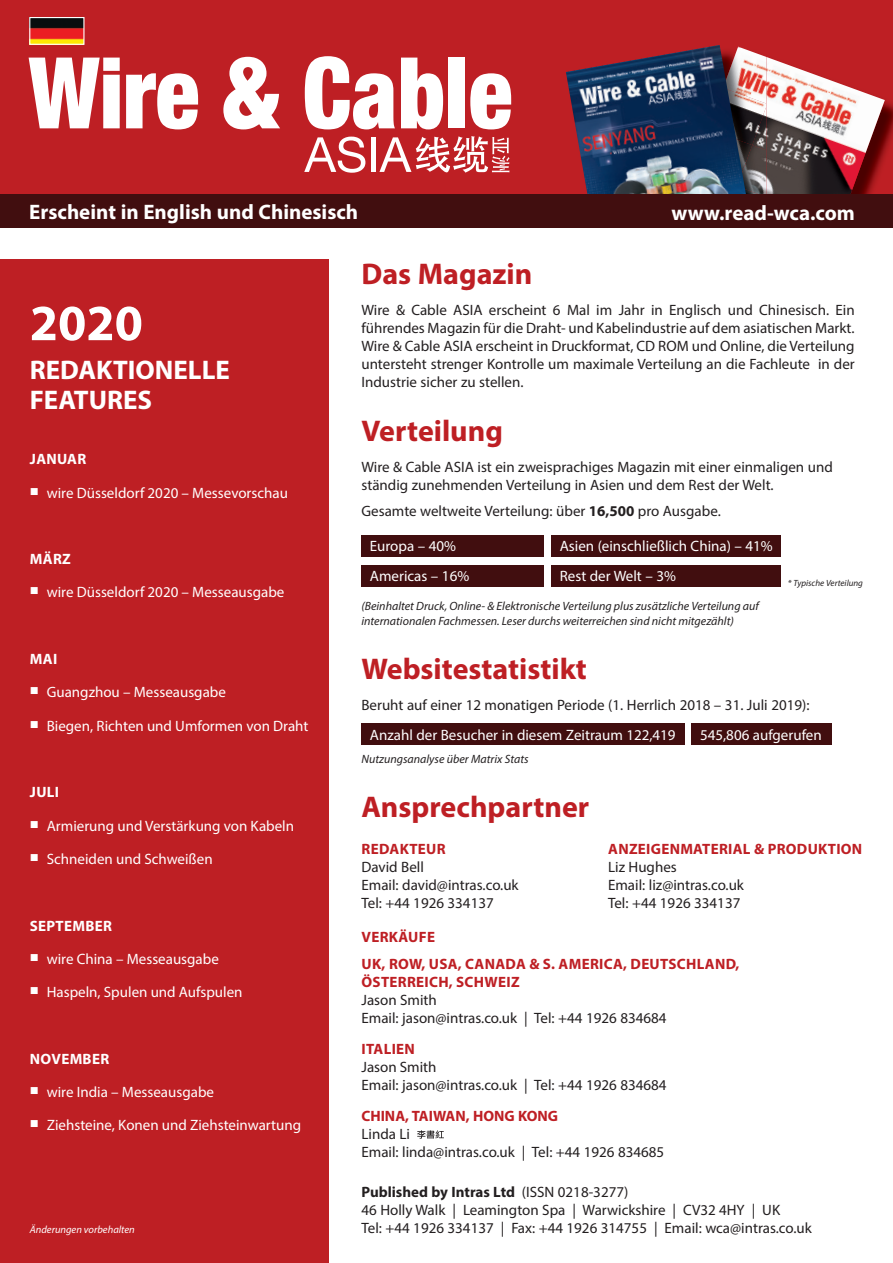
<style>
.page{position:relative;width:893px;height:1263px;background:#fff}
.page>*{position:absolute;margin:0;border:0;box-sizing:border-box;transform-origin:0 0}
.t1{font:700 51px "Myriad Pro";color:#fff}
.t2{font:700 30px "Myriad Pro";color:#be1f24}
.t3{font:700 27px/30px "Myriad Pro";color:#fff}
.t4{font:700 21px "Myriad Pro";color:#fff}
.t5{font:15px/18px "Myriad Pro";color:#231f20}
.t6{font:15px "Myriad Pro";color:#fff}
.t7{font:700 15px/18px "Myriad Pro";letter-spacing:.02em;color:#be1f24}
.t8{font:700 15px "Myriad Pro";letter-spacing:.02em;color:#fff}
.t9{font:700 15px "Myriad Pro";color:#be1f24}
.t10{font:italic 12px/15px "Myriad Pro";color:#231f20}
.t11{font:italic 10.5px "Myriad Pro";color:#fff}
.t12{font:italic 9px "Myriad Pro";color:#231f20}
.s1{font-weight:700}
</style>
<div class="page">
<div style="left:0;top:0;width:893px;height:200px;background:#be1f24"></div>
<img style="left:885px;top:101px;width:8px;height:94px">
<img style="left:766px;top:57px;width:119px;height:138px">
<img style="left:748px;top:50px;width:18px;height:38px">
<img style="left:748px;top:88px;width:18px;height:41px">
<img style="left:752px;top:106px;width:14px;height:39px">
<img style="left:748px;top:145px;width:18px;height:41px">
<img style="left:748px;top:186px;width:18px;height:9px">
<img style="left:566px;top:45px;width:182px;height:150px">
<div style="left:0;top:259px;width:328px;height:1004px;background:#be1f24"></div>
<svg style="left:417px;top:1130px;width:27px;height:9px"></svg>
<div style="left:361px;top:535px;width:183px;height:21px;background:#410e0f"></div>
<div style="left:551px;top:535px;width:230px;height:21px;background:#410e0f"></div>
<div style="left:361px;top:565px;width:183px;height:21px;background:#410e0f"></div>
<div style="left:551px;top:565px;width:230px;height:21px;background:#410e0f"></div>
<div style="left:361px;top:723px;width:324px;height:22px;background:#410e0f"></div>
<div style="left:692px;top:723px;width:140px;height:22px;background:#410e0f"></div>
<img style="left:31px;top:19px;width:52px;height:24px">
<div style="left:29px;top:17px;width:56px;height:28px;border:1px solid #fff"></div>
<div style="left:0;top:195px;width:893px;height:33px;background:#410e0f"></div>
<svg style="left:29px;top:58px;width:91px;height:70px"></svg>
<svg style="left:126px;top:73px;width:72px;height:56px"></svg>
<svg style="left:223px;top:57px;width:57px;height:72px"></svg>
<svg style="left:305px;top:56px;width:90px;height:73px"></svg>
<svg style="left:401px;top:58px;width:42px;height:71px"></svg>
<div style="left:448px;top:58px;width:17px;height:70px;background:#fff"></div>
<svg style="left:470px;top:73px;width:41px;height:56px"></svg>
<svg style="left:304px;top:137px;width:61px;height:36px"></svg>
<div style="left:371px;top:137px;width:5px;height:35px;background:#fff"></div>
<svg style="left:379px;top:136px;width:131px;height:37px"></svg>
<h3 class="t4" style="left:29px;top:198px;width:330px">Erscheint in English und Chinesisch</h3>
<h3 class="t4" style="left:671px;top:199px;width:185px">www.read-wca.com</h3>
<h1 class="t1" style="left:30px;top:290px;width:115px">2020</h1>
<h3 class="t3" style="left:30px;top:354px;width:202px">REDAKTIONELLE<br>FEATURES</h3>
<p class="t8" style="left:30px;top:449px;width:58px">JANUAR</p>
<p class="t6" style="left:30px;top:483px;width:260px"><sup>■</sup> wire Düsseldorf 2020 – Messevorschau</p>
<p class="t8" style="left:30px;top:549px;width:42px">MÄRZ</p>
<p class="t6" style="left:30px;top:583px;width:256px"><sup>■</sup> wire Düsseldorf 2020 – Messeausgabe</p>
<p class="t8" style="left:30px;top:649px;width:29px">MAI</p>
<p class="t6" style="left:30px;top:683px;width:198px"><sup>■</sup> Guangzhou – Messeausgabe</p>
<p class="t6" style="left:30px;top:716px;width:280px"><sup>■</sup> Biegen, Richten und Umformen von Draht</p>
<p class="t8" style="left:30px;top:782px;width:31px">JULI</p>
<p class="t6" style="left:30px;top:816px;width:266px"><sup>■</sup> Armierung und Verstärkung von Kabeln</p>
<p class="t6" style="left:30px;top:850px;width:184px"><sup>■</sup> Schneiden und Schweißen</p>
<p class="t8" style="left:30px;top:916px;width:84px">SEPTEMBER</p>
<p class="t6" style="left:30px;top:949px;width:191px"><sup>■</sup> wire China – Messeausgabe</p>
<p class="t6" style="left:30px;top:983px;width:214px"><sup>■</sup> Haspeln, Spulen und Aufspulen</p>
<p class="t8" style="left:30px;top:1049px;width:81px">NOVEMBER</p>
<p class="t6" style="left:30px;top:1083px;width:186px"><sup>■</sup> wire India – Messeausgabe</p>
<p class="t6" style="left:30px;top:1116px;width:273px"><sup>■</sup> Ziehsteine, Konen und Ziehsteinwartung</p>
<p class="t11" style="left:30px;top:1222px;width:107px">Änderungen vorbehalten</p>
<h2 class="t2" style="left:361px;top:254px;width:172px">Das Magazin</h2>
<p class="t5" style="left:361px;top:300px;width:495px;text-align:justify">Wire &amp; Cable ASIA erscheint 6 Mal im Jahr in Englisch und Chinesisch. Ein führendes Magazin für die Draht- und Kabelindustrie auf dem asiatischen Markt.<br>Wire &amp; Cable ASIA erscheint in Druckformat, CD ROM und Online, die Verteilung untersteht strenger Kontrolle um maximale Verteilung an die Fachleute in der Industrie sicher zu stellen.</p>
<h2 class="t2" style="left:361px;top:411px;width:143px">Verteilung</h2>
<p class="t5" style="left:361px;top:457px;width:473px">Wire &amp; Cable ASIA ist ein zweisprachiges Magazin mit einer einmaligen und ständig zunehmenden Verteilung in Asien und dem Rest der Welt.</p>
<p class="t5" style="left:361px;top:502px;width:361px">Gesamte weltweite Verteilung: über <span class="s1">16,500</span> pro Ausgabe.</p>
<p class="t6" style="left:370px;top:537px;width:88px">Europa – 40%</p>
<p class="t6" style="left:560px;top:537px;width:214px">Asien (einschließlich China) – 41%</p>
<p class="t6" style="left:370px;top:567px;width:101px">Americas – 16%</p>
<p class="t6" style="left:560px;top:567px;width:118px">Rest der Welt – 3%</p>
<p class="t12" style="left:788px;top:578px;width:77px">* Typische Verteilung</p>
<p class="t10" style="left:361px;top:598px;width:399px">(Beinhaltet Druck, Online- &amp; Elektronische Verteilung plus zusätzliche Verteilung auf internationalen Fachmessen. Leser durchs weiterreichen sind nicht mitgezählt)</p>
<h2 class="t2" style="left:361px;top:649px;width:227px">Websitestatistikt</h2>
<p class="t5" style="left:361px;top:695px;width:449px">Beruht auf einer 12 monatigen Periode (1. Herrlich 2018 – 31. Juli 2019):</p>
<p class="t6" style="left:370px;top:725px;width:307px">Anzahl der Besucher in diesem Zeitraum 122,419</p>
<p class="t6" style="left:700px;top:725px;width:123px">545,806 aufgerufen</p>
<p class="t10" style="left:361px;top:751px;width:169px">Nutzungsanalyse über Matrix Stats</p>
<h2 class="t2" style="left:361px;top:787px;width:229px">Ansprechpartner</h2>
<p class="t7" style="left:362px;top:839px;width:85px">REDAKTEUR</p>
<p class="t5" style="left:361px;top:857px;width:159px">David Bell<br>Email: david@intras.co.uk<br>Tel: +44 1926 334137</p>
<p class="t7" style="left:362px;top:928px;width:75px">VERKÄUFE</p>
<p class="t7" style="left:608px;top:839px;width:256px">ANZEIGENMATERIAL &amp; PRODUKTION</p>
<p class="t5" style="left:608px;top:857px;width:137px">Liz Hughes<br>Email: liz@intras.co.uk<br>Tel: +44 1926 334137</p>
<p class="t7" style="left:362px;top:954px;width:379px">UK, ROW, USA, CANADA &amp; S. AMERICA, DEUTSCHLAND,<br>ÖSTERREICH, SCHWEIZ</p>
<p class="t5" style="left:361px;top:991px;width:307px">Jason Smith<br>Email: jason@intras.co.uk | Tel: +44 1926 834684</p>
<p class="t7" style="left:362px;top:1039px;width:55px">ITALIEN</p>
<p class="t5" style="left:361px;top:1057px;width:307px">Jason Smith<br>Email: jason@intras.co.uk | Tel: +44 1926 834684</p>
<p class="t9" style="left:361px;top:1106px;width:198px">CHINA, TAIWAN, HONG KONG</p>
<p class="t5" style="left:361px;top:1124px;width:304px">Linda Li<br>Email: linda@intras.co.uk | Tel: +44 1926 834685</p>
<p class="t5" style="left:361px;top:1182px;width:452px"><span class="s1">Published by Intras Ltd</span> (ISSN 0218-3277)<br>46 Holly Walk | Leamington Spa | Warwickshire | CV32 4HY | UK<br>Tel: +44 1926 334137 | Fax: +44 1926 314755 | Email: wca@intras.co.uk</p>
</div>
